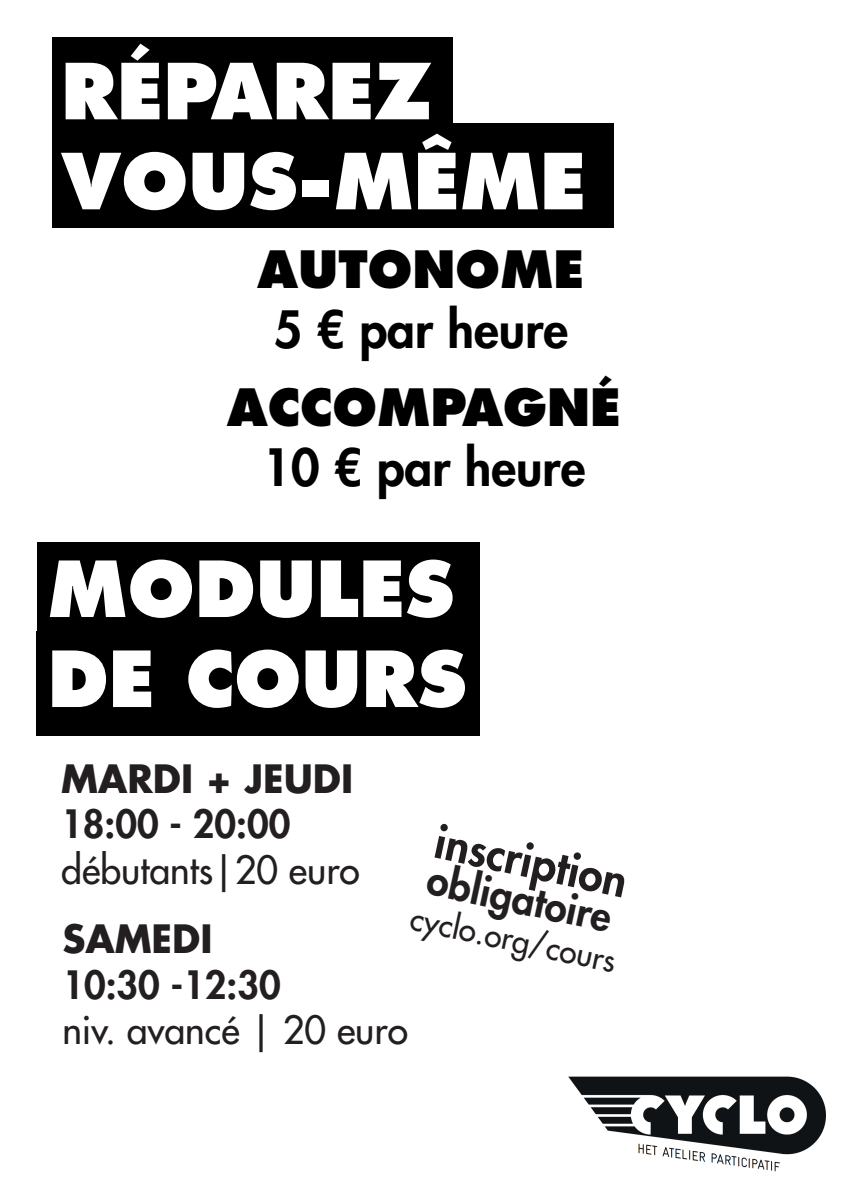
<style>
.page{position:relative;width:842px;height:1192px;background:#fff}
.page>*{position:absolute;margin:0;border:0;box-sizing:border-box;transform-origin:0 0}
.t1{font:800 75px/90px "Futura Std";color:#fff}
.t2{font:800 50px "Futura Std";color:#000001}
.t3{font:800 50px "Futura Std";color:#000001}
.t4{font:800 44.75px "Futura Std";color:#231f20}
.t5{font:800 40.65px "Futura Std";color:#231f20}
.t6{font:500 38px "Futura Std";color:#231f20}
.t7{font:800 38px "Futura Std";color:#231f20}
.t8{font:700 38px "Futura Std";color:#231f20}
.t9{font:500 31.9px "Futura Std";color:#231f20}
</style>
<div class="page">
<div style="left:37px;top:631px;width:443px;height:105px;background:#000001"></div>
<div style="left:37px;top:542px;width:442px;height:105px;background:#000001"></div>
<div style="left:52px;top:37px;width:401px;height:105px;background:#000001"></div>
<div style="left:52px;top:123px;width:562px;height:105px;background:#000001"></div>
<img style="left:568px;top:1076px;width:258px;height:96px">
<h1 class="t1" style="left:61px;top:46px;width:527px">RÉPAREZ<br>VOUS-MÊME</h1>
<h2 class="t3" style="left:258px;top:237px;width:328px">AUTONOME</h2>
<h2 class="t2" style="left:274px;top:298px;width:296px">5 € par heure</h2>
<h2 class="t3" style="left:227px;top:375px;width:395px">ACCOMPAGNÉ</h2>
<h2 class="t2" style="left:263px;top:436px;width:324px">10 € par heure</h2>
<h1 class="t1" style="left:48px;top:544px;width:421px">MODULES<br>DE COURS</h1>
<p class="t8" style="left:61px;top:753px;width:293px">MARDI + JEUDI</p>
<p class="t7" style="left:61px;top:800px;width:231px">18:00 - 20:00</p>
<p class="t6" style="left:61px;top:846px;width:300px">débutants|20 euro</p>
<p class="t8" style="left:62px;top:913px;width:152px">SAMEDI</p>
<p class="t7" style="left:62px;top:961px;width:220px">10:30 -12:30</p>
<p class="t6" style="left:62px;top:1006px;width:347px">niv. avancé | 20 euro</p>
<p class="t4" style="left:441px;top:813px;width:197px;rotate:12deg">inscription</p>
<p class="t9" style="left:415px;top:898px;width:211px;rotate:12deg">cyclo.org/cours</p>
<p class="t5" style="left:433px;top:854px;width:189px;rotate:12deg">obligatoire</p>
</div>
